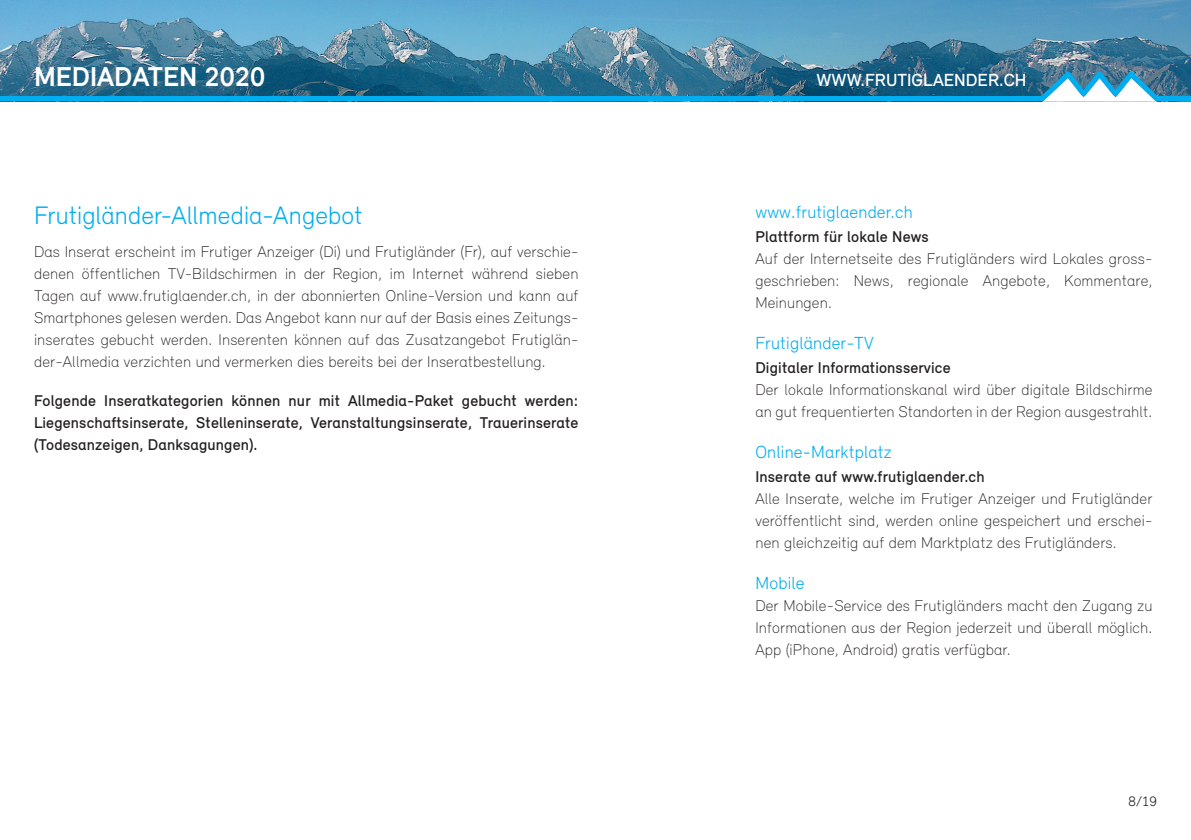
<style>
.page{position:relative;width:1191px;height:840px;background:#fff}
.page>*{position:absolute;margin:0;border:0;box-sizing:border-box;transform-origin:0 0}
.t1{font:700 28px "Relevant";color:#fff}
.t2{font:300 26px "Relevant";color:#00aeef}
.t3{font:300 18px "Relevant";letter-spacing:.01em;color:#00aeef}
.t4{font:500 18px "Relevant";color:#fff}
.t5{font:100 16px/22px "Relevant";letter-spacing:.01em;color:#231f20;text-align:justify}
.t6{font:500 16px/22px "Relevant";letter-spacing:.01em;color:#231f20;text-align:justify}
.t7{font:300 14px "Relevant";color:#231f20}
</style>
<div class="page">
<svg style="left:0;top:0;width:1191px;height:66px;background:#5c9bbb"></svg>
<svg style="left:0;top:66px;width:1191px;height:36px;background:#287396"></svg>
<h1 class="t1" style="left:34px;top:60px;width:233px">MEDIADATEN 2020</h1>
<p class="t4" style="left:816px;top:69px;width:211px">WWW.FRUTIGLAENDER.CH</p>
<h2 class="t2" style="left:34px;top:199px;width:330px">Frutigländer-Allmedia-Angebot</h2>
<p class="t5" style="left:34px;top:240px;width:546px;text-align:left">Das Inserat erscheint im Frutiger Anzeiger (Di) und Frutigländer (Fr), auf verschie&shy;denen öffentlichen TV-Bildschirmen in der Region, im Internet während sieben Tagen auf www.frutiglaender.ch, in der abonnierten Online-Version und kann auf Smartphones gelesen werden. Das Angebot kann nur auf der Basis eines Zeitungs&shy;inserates gebucht werden. Inserenten können auf das Zusatzangebot Frutiglän&shy;der-Allmedia verzichten und vermerken dies bereits bei der Inseratbestellung.</p>
<p class="t6" style="left:34px;top:389px;width:546px">Folgende Inseratkategorien können nur mit Allmedia-Paket gebucht werden:<br>Liegenschaftsinserate, Stelleninserate, Veranstaltungsinserate, Trauerinserate (Todesanzeigen, Danksagungen).</p>
<p class="t3" style="left:755px;top:201px;width:159px">www.frutiglaender.ch</p>
<p class="t6" style="left:755px;top:225px;width:175px">Plattform für lokale News</p>
<p class="t5" style="left:755px;top:247px;width:398px">Auf der Internetseite des Frutigländers wird Lokales gross&shy;geschrieben: News, regionale Angebote, Kommentare, Meinungen.</p>
<p class="t3" style="left:755px;top:332px;width:120px">Frutigländer-TV</p>
<p class="t6" style="left:755px;top:356px;width:197px">Digitaler Informationsservice</p>
<p class="t5" style="left:755px;top:378px;width:398px">Der lokale Informationskanal wird über digitale Bildschirme an gut frequentierten Standorten in der Region ausgestrahlt.</p>
<p class="t3" style="left:755px;top:441px;width:138px">Online-Marktplatz</p>
<p class="t6" style="left:755px;top:465px;width:231px">Inserate auf www.frutiglaender.ch</p>
<p class="t5" style="left:755px;top:487px;width:398px">Alle Inserate, welche im Frutiger Anzeiger und Frutigländer veröffentlicht sind, werden online gespeichert und erschei&shy;nen gleichzeitig auf dem Marktplatz des Frutigländers.</p>
<p class="t3" style="left:755px;top:572px;width:51px">Mobile</p>
<p class="t5" style="left:755px;top:594px;width:398px">Der Mobile-Service des Frutigländers macht den Zugang zu Informationen aus der Region jederzeit und überall möglich.<br>App (iPhone, Android) gratis verfügbar.</p>
<p class="t7" style="left:1128px;top:792px;width:30px">8/19</p>
</div>
